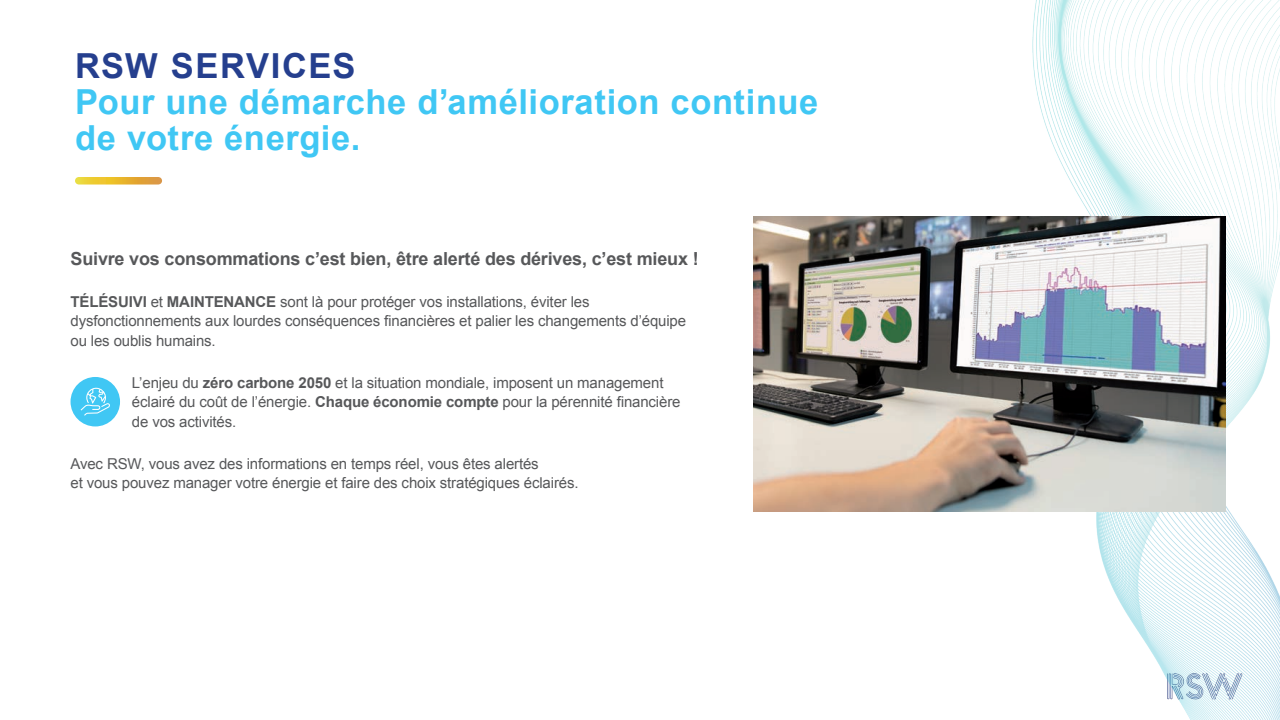
<style>
.page{position:relative;width:1280px;height:720px;background:#fff}
.page>*{position:absolute;margin:0;border:0;box-sizing:border-box;transform-origin:0 0}
.t1{font:700 34.5px/36px "Arial";letter-spacing:.015em;color:#40c7f4}
.t2{font:700 34.5px "Arial";letter-spacing:.035em;color:#253f8e}
.t3{font:700 18px "Arial";letter-spacing:-.01em;color:#57585a}
.t4{font:15px/19.5px "Arial";letter-spacing:-.01em;color:#57585a}
.s1{font-weight:700}
</style>
<div class="page">
<img style="left:1028px;top:0;width:252px;height:720px">
<div style="left:70px;top:377px;width:50px;height:49px;background:#40c7f4;border-radius:50%"></div>
<svg style="left:81px;top:388px;width:29px;height:28px"></svg>
<svg style="left:75px;top:177px;width:87px;height:8px"></svg>
<img style="left:753px;top:216px;width:472px;height:295px">
<h1 class="t2" style="left:75px;top:43px;width:282px">RSW SERVICES</h1>
<h1 class="t1" style="left:75px;top:85px;width:745px">Pour une démarche d’amélioration continue de votre énergie.</h1>
<p class="t3" style="left:70px;top:247px;width:629px">Suivre vos consommations c’est bien, être alerté des dérives, c’est mieux !</p>
<p class="t4" style="left:70px;top:292px;width:617px"><span class="s1">TÉLÉSUIVI</span> et <span class="s1">MAINTENANCE</span> sont là pour protéger vos installations, éviter les dysfonctionnements aux lourdes conséquences financières et palier les changements d’équipe ou les oublis humains.</p>
<p class="t4" style="left:132px;top:373px;width:550px">L’enjeu du <span class="s1">zéro carbone 2050</span> et la situation mondiale, imposent un management éclairé du coût de l’énergie. <span class="s1">Chaque économie compte</span> pour la pérennité financière de vos activités.</p>
<p class="t4" style="left:70px;top:454px;width:509px">Avec RSW, vous avez des informations en temps réel, vous êtes alertés<br>et vous pouvez manager votre énergie et faire des choix stratégiques éclairés.</p>
</div>
